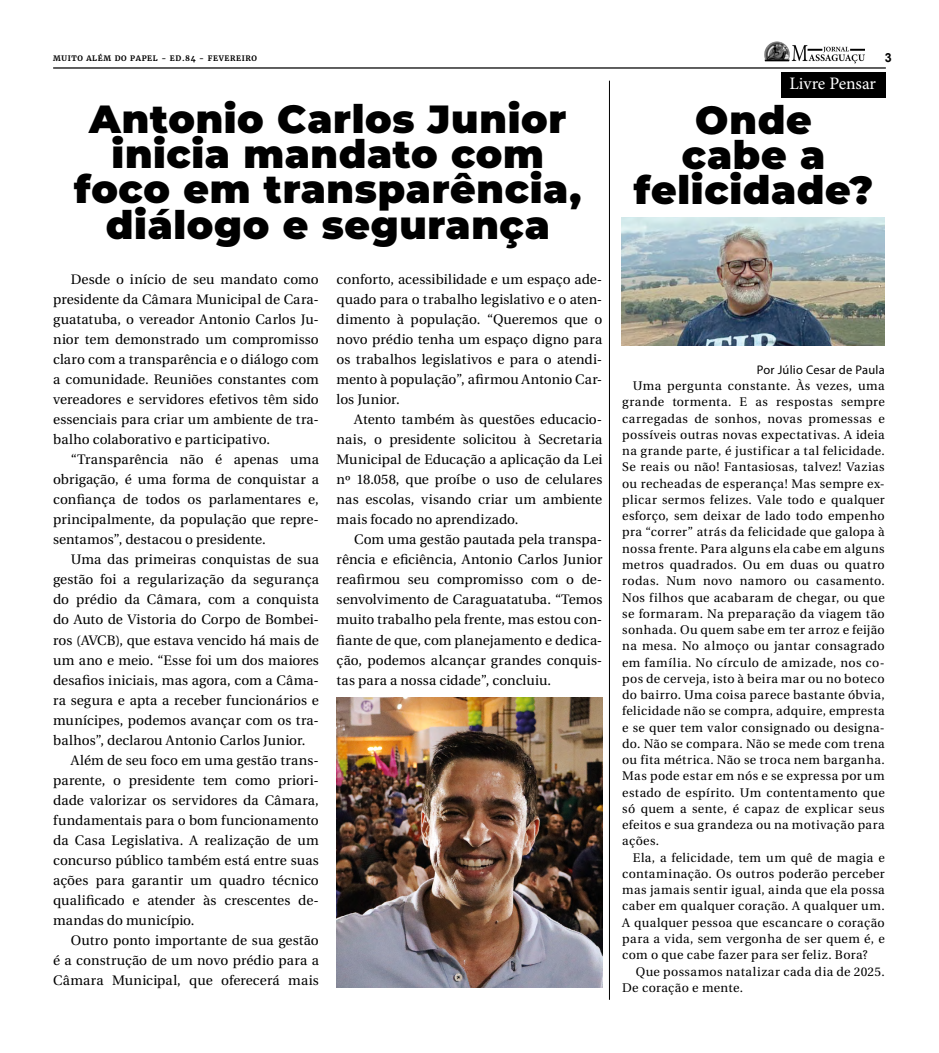
<style>
.page{position:relative;width:939px;height:1053px;background:#fff}
.page>*{position:absolute;margin:0;border:0;box-sizing:border-box;transform-origin:0 0}
.t1{font:900 39.25px/35.2px "Montserrat";letter-spacing:.015em;color:#000;text-align:center}
.t2{font:17.5px "Minion Pro";letter-spacing:-.005em;color:#fff}
.t3{font:13.75px/20px "Heuristica";letter-spacing:.005em;color:#000;text-align:justify}
.t4{font:12.5px/16.2px "Heuristica";letter-spacing:.03em;color:#000;text-align:justify}
.t5{font:12.5px "Myriad Pro";letter-spacing:.02em;color:#000}
.t6{font:700 12.5px "Arial";color:#000}
.t7{font:700 7.5px "Merriweather";letter-spacing:.08em;color:#000}
</style>
<div class="page">
<hr style="left:53px;top:67px;width:833px;height:2px;background:#000">
<img style="left:764px;top:41px;width:100px;height:23px">
<div style="left:781px;top:72px;width:105px;height:25px;background:#000"></div>
<img style="left:621px;top:218px;width:264px;height:127px">
<img style="left:337px;top:698px;width:265px;height:289px">
<hr style="left:609px;top:81px;width:1px;height:918px;background:#000">
<p class="t7" style="left:53px;top:53px;width:205px">MUITO ALÉM DO PAPEL - ED.84 - FEVEREIRO</p>
<p class="t6" style="left:885px;top:50px;width:8px">3</p>
<p class="t2" style="left:789px;top:71px;width:88px">Livre Pensar</p>
<h1 class="t1" style="left:634px;top:100px;width:241px">Onde<br>cabe a felicidade?</h1>
<h1 class="t1" style="left:74px;top:99px;width:509px">Antonio Carlos Junior inicia mandato com foco em transparência, diálogo e segurança</h1>
<p class="t3" style="left:337px;top:269px;width:267px">conforto, acessibilidade e um espaço ade&shy;quado para o trabalho legislativo e o aten&shy;dimento à população. “Queremos que o novo prédio tenha um espaço digno para os trabalhos legislativos e para o atendi&shy;mento à população”, afirmou Antonio Car&shy;los Junior.</p>
<p class="t3" style="left:337px;top:410px;width:267px;text-indent:18px">Atento também às questões educacio&shy;nais, o presidente solicitou à Secretaria Municipal de Educação a aplicação da Lei nº 18.058, que proíbe o uso de celulares nas escolas, visando criar um ambiente mais focado no aprendizado.</p>
<p class="t3" style="left:337px;top:530px;width:267px;text-indent:18px">Com uma gestão pautada pela transpa&shy;rência e eficiência, Antonio Carlos Junior reafirmou seu compromisso com o de&shy;senvolvimento de Caraguatatuba. “Temos muito trabalho pela frente, mas estou con&shy;fiante de que, com planejamento e dedica&shy;ção, podemos alcançar grandes conquis&shy;tas para a nossa cidade”, concluiu.</p>
<p class="t3" style="left:53px;top:269px;width:267px;text-indent:18px">Desde o início de seu mandato como presidente da Câmara Municipal de Cara&shy;guatatuba, o vereador Antonio Carlos Ju&shy;nior tem demonstrado um compromisso claro com a transparência e o diálogo com a comunidade. Reuniões constantes com vereadores e servidores efetivos têm sido essenciais para criar um ambiente de tra&shy;balho colaborativo e participativo.</p>
<p class="t3" style="left:53px;top:450px;width:267px;text-indent:18px">“Transparência não é apenas uma obrigação, é uma forma de conquistar a confiança de todos os parlamentares e, principalmente, da população que repre&shy;sentamos”, destacou o presidente.</p>
<p class="t3" style="left:71px;top:550px;width:250px">Uma das primeiras conquistas de sua</p>
<p class="t3" style="left:53px;top:570px;width:267px">gestão foi a regularização da segurança</p>
<p class="t3" style="left:53px;top:590px;width:267px">do prédio da Câmara, com a conquista</p>
<p class="t3" style="left:53px;top:610px;width:267px">do Auto de Vistoria do Corpo de Bombei-</p>
<p class="t3" style="left:53px;top:630px;width:267px">ros (AVCB), que estava vencido há mais de</p>
<p class="t3" style="left:53px;top:650px;width:267px">um ano e meio. “Esse foi um dos maiores</p>
<p class="t3" style="left:53px;top:670px;width:267px">desafios iniciais, mas agora, com a Câma-</p>
<p class="t3" style="left:53px;top:690px;width:267px">ra segura e apta a receber funcionários e</p>
<p class="t3" style="left:53px;top:710px;width:267px">munícipes, podemos avançar com os tra-</p>
<p class="t3" style="left:53px;top:730px;width:254px">balhos”, declarou Antonio Carlos Junior.</p>
<p class="t3" style="left:71px;top:750px;width:250px">Além de seu foco em uma gestão trans-</p>
<p class="t3" style="left:53px;top:770px;width:267px">parente, o presidente tem como priori-</p>
<p class="t3" style="left:53px;top:790px;width:267px">dade valorizar os servidores da Câmara,</p>
<p class="t3" style="left:53px;top:810px;width:267px">fundamentais para o bom funcionamento</p>
<p class="t3" style="left:53px;top:830px;width:267px">da Casa Legislativa. A realização de um</p>
<p class="t3" style="left:53px;top:850px;width:267px">concurso público também está entre suas</p>
<p class="t3" style="left:53px;top:870px;width:267px">ações para garantir um quadro técnico</p>
<p class="t3" style="left:53px;top:890px;width:267px">qualificado e atender às crescentes de-</p>
<p class="t3" style="left:53px;top:910px;width:143px">mandas do município.</p>
<p class="t3" style="left:71px;top:930px;width:250px">Outro ponto importante de sua gestão</p>
<p class="t3" style="left:53px;top:950px;width:267px">é a construção de um novo prédio para a</p>
<p class="t3" style="left:53px;top:970px;width:267px">Câmara Municipal, que oferecerá mais</p>
<p class="t5" style="left:757px;top:362px;width:130px">Por Júlio Cesar de Paula</p>
<p class="t4" style="left:622px;top:378px;width:264px;text-indent:11px">Uma pergunta constante. Às vezes, uma grande tormenta. E as respostas sempre carregadas de sonhos, novas promessas e possíveis outras novas expectativas. A ideia na grande parte, é justificar a tal felicidade.<br>Se reais ou não! Fantasiosas, talvez! Vazias ou recheadas de esperança! Mas sempre ex&shy;plicar sermos felizes. Vale todo e qualquer esforço, sem deixar de lado todo empenho pra “correr” atrás da felicidade que galopa à nossa frente. Para alguns ela cabe em alguns metros quadrados. Ou em duas ou quatro rodas. Num novo namoro ou casamento.<br>Nos filhos que acabaram de chegar, ou que se formaram. Na preparação da viagem tão sonhada. Ou quem sabe em ter arroz e feijão na mesa. No almoço ou jantar consagrado em família. No círculo de amizade, nos co&shy;pos de cerveja, isto à beira mar ou no boteco do bairro. Uma coisa parece bastante óbvia, felicidade não se compra, adquire, empresta e se quer tem valor consignado ou designa&shy;do. Não se compara. Não se mede com trena ou fita métrica. Não se troca nem barganha.<br>Mas pode estar em nós e se expressa por um estado de espírito. Um contentamento que só quem a sente, é capaz de explicar seus efeitos e sua grandeza ou na motivação para ações.</p>
<p class="t4" style="left:622px;top:849px;width:264px;text-indent:11px">Ela, a felicidade, tem um quê de magia e contaminação. Os outros poderão perceber mas jamais sentir igual, ainda que ela possa caber em qualquer coração. A qualquer um.<br>A qualquer pessoa que escancare o coração para a vida, sem vergonha de ser quem é, e com o que cabe fazer para ser feliz. Bora?</p>
<p class="t4" style="left:622px;top:963px;width:264px;text-indent:14px">Que possamos natalizar cada dia de 2025.<br>De coração e mente.</p>
</div>
